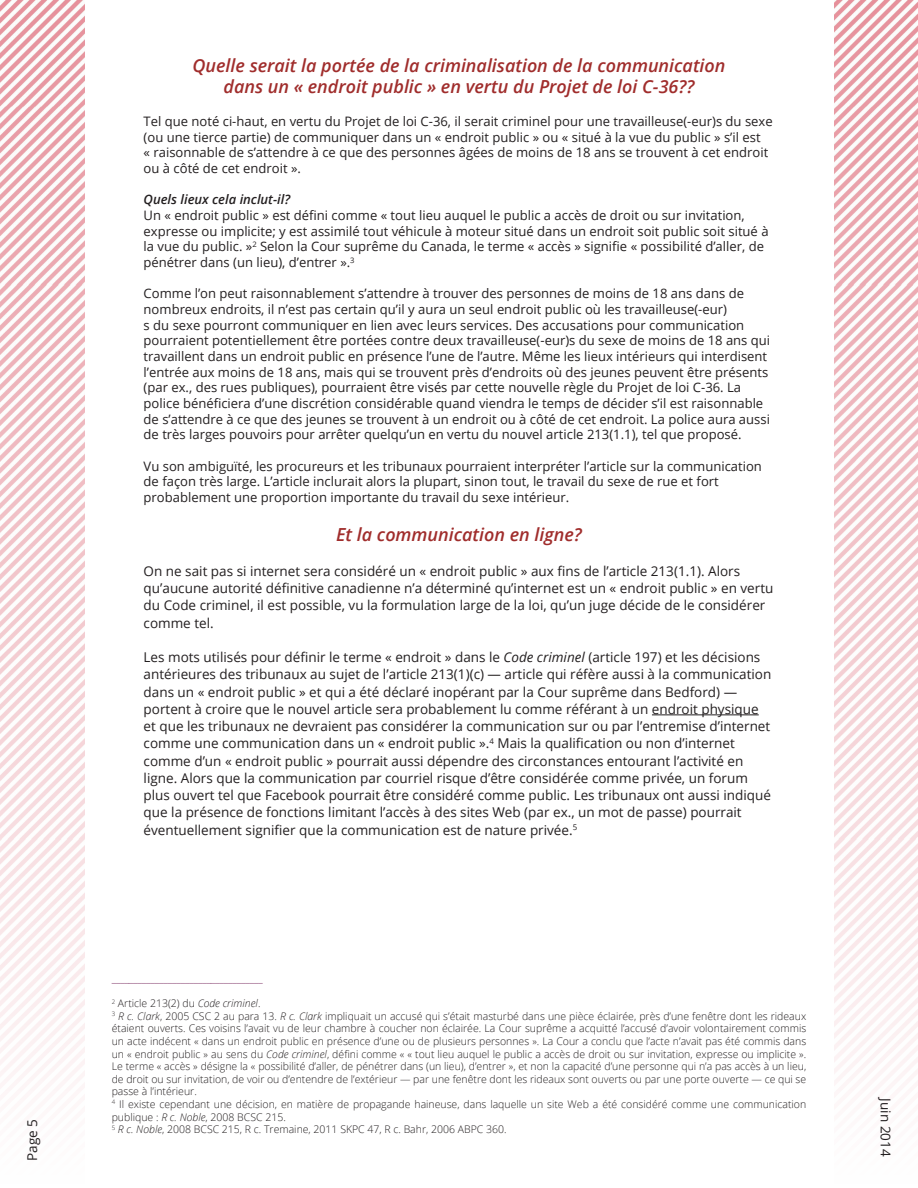
<style>
.page{position:relative;width:918px;height:1188px;background:#fff}
.page>*{position:absolute;margin:0;border:0;box-sizing:border-box;transform-origin:0 0}
.t1{font:italic 600 18px/21.6px "Open Sans";color:#a02d2c;text-align:center}
.t2{font:13.5px/17.2px "Open Sans";color:#231f20}
.t3{font:13.05px/15.6px "Open Sans";color:#231f20}
.t4{font:italic 600 13.05px "Open Sans";color:#231f20}
.t5{font:300 10.5px/12.6px "Open Sans";color:#231f20}
.t6{font:300 10.5px "Open Sans";color:#6b144e}
.s1{font-style:italic}
</style>
<div class="page">
<img style="left:0;top:0;width:85px;height:1081px">
<img style="left:834px;top:0;width:84px;height:1081px">
<hr style="left:652px;top:715px;width:107px;height:1px;background:#231f20">
<p class="t2" style="left:23px;top:1161px;width:43px;rotate:-90deg">Page 5</p>
<h1 class="t1" style="left:193px;top:54px;width:534px">Quelle serait la portée de la criminalisation de la communication dans un « endroit public » en vertu du Projet de loi C-36??</h1>
<p class="t3" style="left:144px;top:113px;width:631px">Tel que noté ci-haut, en vertu du Projet de loi C-36, il serait criminel pour une travailleuse(-eur)s du sexe (ou une tierce partie) de communiquer dans un « endroit public » ou « situé à la vue du public » s’il est<br>« raisonnable de s’attendre à ce que des personnes âgées de moins de 18 ans se trouvent à cet endroit ou à côté de cet endroit ».</p>
<p class="t4" style="left:144px;top:191px;width:148px">Quels lieux cela inclut-il?</p>
<p class="t3" style="left:144px;top:207px;width:626px">Un « endroit public » est défini comme « tout lieu auquel le public a accès de droit ou sur invitation, expresse ou implicite; y est assimilé tout véhicule à moteur situé dans un endroit soit public soit situé à la vue du public. »<sup>2</sup> Selon la Cour suprême du Canada, le terme « accès » signifie « possibilité d’aller, de pénétrer dans (un lieu), d’entrer ».<sup>3</sup></p>
<p class="t3" style="left:144px;top:285px;width:628px">Comme l’on peut raisonnablement s’attendre à trouver des personnes de moins de 18 ans dans de nombreux endroits, il n’est pas certain qu’il y aura un seul endroit public où les travailleuse(-eur)<br>s du sexe pourront communiquer en lien avec leurs services. Des accusations pour communication pourraient potentiellement être portées contre deux travailleuse(-eur)s du sexe de moins de 18 ans qui travaillent dans un endroit public en présence l’une de l’autre. Même les lieux intérieurs qui interdisent l’entrée aux moins de 18 ans, mais qui se trouvent près d’endroits où des jeunes peuvent être présents (par ex., des rues publiques), pourraient être visés par cette nouvelle règle du Projet de loi C-36. La police bénéficiera d’une discrétion considérable quand viendra le temps de décider s’il est raisonnable de s’attendre à ce que des jeunes se trouvent à un endroit ou à côté de cet endroit. La police aura aussi de très larges pouvoirs pour arrêter quelqu’un en vertu du nouvel article 213(1.1), tel que proposé.</p>
<p class="t3" style="left:144px;top:458px;width:620px">Vu son ambiguïté, les procureurs et les tribunaux pourraient interpréter l’article sur la communication de façon très large. L’article inclurait alors la plupart, sinon tout, le travail du sexe de rue et fort probablement une proportion importante du travail du sexe intérieur.</p>
<h1 class="t1" style="left:336px;top:524px;width:247px">Et la communication en ligne?</h1>
<p class="t2" style="left:144px;top:562px;width:631px">On ne sait pas si internet sera considéré un « endroit public » aux fins de l’article 213(1.1). Alors qu’aucune autorité définitive canadienne n’a déterminé qu’internet est un « endroit public » en vertu du Code criminel, il est possible, vu la formulation large de la loi, qu’un juge décide de le considérer comme tel.</p>
<p class="t2" style="left:144px;top:648px;width:629px">Les mots utilisés pour définir le terme « endroit » dans le <span class="s1">Code criminel</span> (article 197) et les décisions antérieures des tribunaux au sujet de l’article 213(1)(c) — article qui réfère aussi à la communication dans un « endroit public » et qui a été déclaré inopérant par la Cour suprême dans Bedford) — portent à croire que le nouvel article sera probablement lu comme référant à un endroit physique et que les tribunaux ne devraient pas considérer la communication sur ou par l’entremise d’internet comme une communication dans un « endroit public ».<sup>4</sup> Mais la qualification ou non d’internet comme d’un « endroit public » pourrait aussi dépendre des circonstances entourant l’activité en ligne. Alors que la communication par courriel risque d’être considérée comme privée, un forum plus ouvert tel que Facebook pourrait être considéré comme public. Les tribunaux ont aussi indiqué que la présence de fonctions limitant l’accès à des sites Web (par ex., un mot de passe) pourrait éventuellement signifier que la communication est de nature privée.<sup>5</sup></p>
<p class="t6" style="left:112px;top:971px;width:153px">___________________________________</p>
<p class="t5" style="left:112px;top:997px;width:696px"><sup>2</sup> Article 213(2) du <span class="s1">Code criminel</span>.<br><sup>3</sup> <span class="s1">R c. Clark</span>, 2005 CSC 2 au para 13. <span class="s1">R c. Clark</span> impliquait un accusé qui s’était masturbé dans une pièce éclairée, près d’une fenêtre dont les rideaux étaient ouverts. Ces voisins l’avait vu de leur chambre à coucher non éclairée. La Cour suprême a acquitté l’accusé d’avoir volontairement commis un acte indécent « dans un endroit public en présence d’une ou de plusieurs personnes ». La Cour a conclu que l’acte n’avait pas été commis dans un « endroit public » au sens du <span class="s1">Code criminel</span>, défini comme « « tout lieu auquel le public a accès de droit ou sur invitation, expresse ou implicite ».<br>Le terme « accès » désigne la « possibilité d’aller, de pénétrer dans (un lieu), d’entrer », et non la capacité d’une personne qui n’a pas accès à un lieu, de droit ou sur invitation, de voir ou d’entendre de l’extérieur — par une fenêtre dont les rideaux sont ouverts ou par une porte ouverte — ce qui se passe à l’intérieur.<br><sup>4</sup> Il existe cependant une décision, en matière de propagande haineuse, dans laquelle un site Web a été considéré comme une communication publique : <span class="s1">R c. Noble</span>, 2008 BCSC 215.<br><sup>5</sup> <span class="s1">R c. Noble</span>, 2008 BCSC 215, R c. Tremaine, 2011 SKPC 47, R c. Bahr, 2006 ABPC 360.</p>
<p class="t2" style="left:895px;top:1098px;width:59px;rotate:90deg">Juin 2014</p>
</div>
